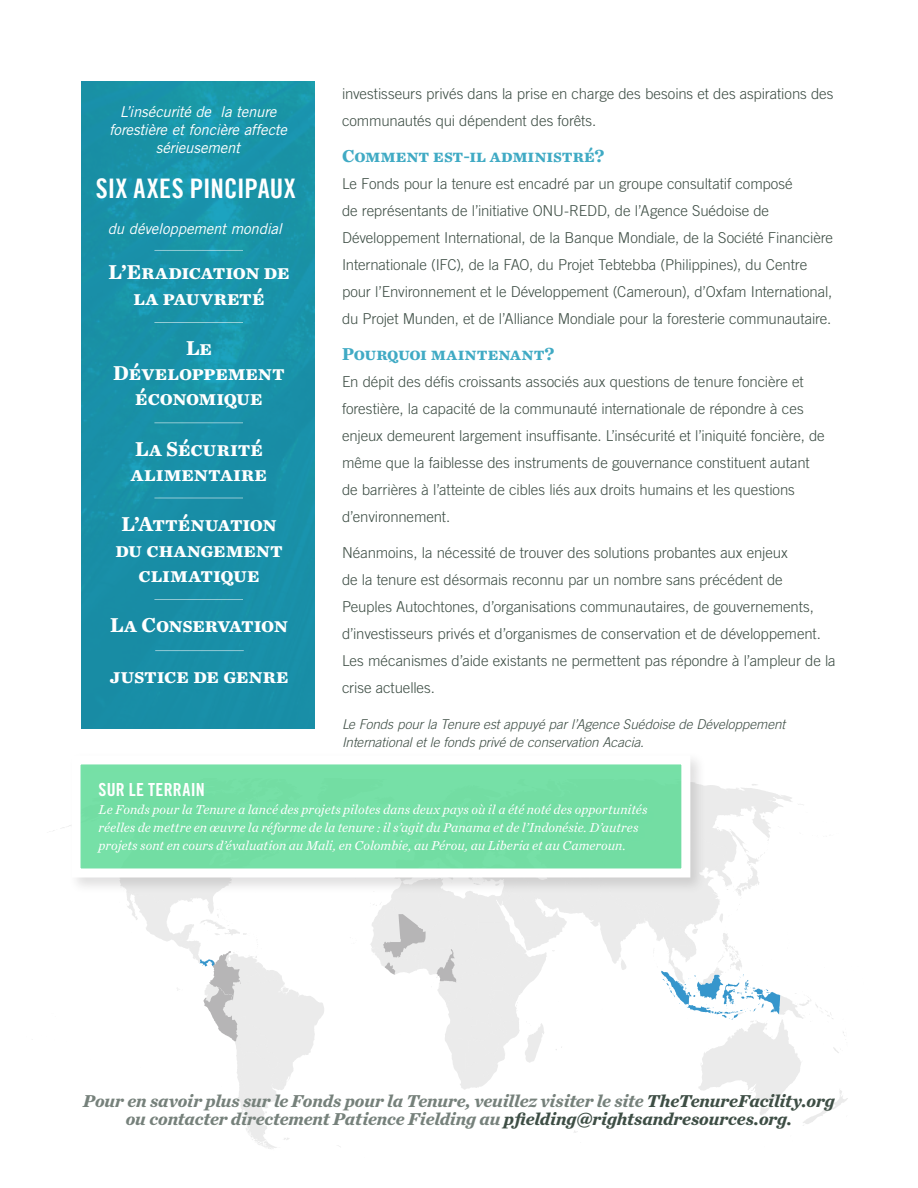
<style>
.page{position:relative;width:918px;height:1188px;background:#fff}
.page>*{position:absolute;margin:0;border:0;box-sizing:border-box;transform-origin:0 0}
.Sidebar_Number{font:27px "Trade Gothic Bold Cond Twenty";color:#fff}
.t1{font:700 21px/25.2px "Chronicle Text G1";letter-spacing:-.005em;color:#fff;text-align:center}
.t2{font:italic 700 18px/18px "Chronicle Text G1";letter-spacing:-.005em;color:#76817b;text-align:center}
.t3{font:700 18px "Chronicle Text G1";color:#40aac4}
.t4{font:18px "Trade Gothic LT Std Bd Cn 20";letter-spacing:.01em;color:#fff}
.Bullets{font:300 15px/27px "Trade Gothic LT Std";letter-spacing:-.01em;color:#3e4e45}
.t5{font:italic 15px/18px "Trade Gothic LT Std";letter-spacing:-.015em;color:#fff;text-align:center}
.t6{font:italic 13.5px/18px "Chronicle Text G1";color:#fff}
.Bullets-2{font:italic 300 13.5px/18px "Trade Gothic LT Std";letter-spacing:-.005em;color:#3e4e45}
.s1{color:#3e4e45}
</style>
<div class="page">
<img style="left:81px;top:81px;width:234px;height:648px">
<svg style="left:53px;top:784px;width:795px;height:365px"></svg>
<div style="left:68px;top:752px;width:639px;height:142px;background:#231f20;opacity:.15"></div>
<div style="left:76px;top:760px;width:610px;height:113px;background:#73dda3"></div>
<div style="left:72px;top:755px;width:618px;height:123px;border:9px solid #fff"></div>
<hr style="left:154px;top:322px;width:89px;height:1px;background:#fff">
<hr style="left:154px;top:250px;width:89px;height:1px;background:#fff">
<hr style="left:154px;top:422px;width:89px;height:1px;background:#fff">
<hr style="left:154px;top:498px;width:89px;height:1px;background:#fff">
<hr style="left:154px;top:599px;width:89px;height:1px;background:#fff">
<hr style="left:155px;top:650px;width:89px;height:1px;background:#fff">
<p class="t5" style="left:109px;top:103px;width:179px">L’insécurité de la tenure forestière et foncière affecte sérieusement</p>
<p class="Sidebar_Number" style="left:96px;top:172px;width:202px">SIX AXES PINCIPAUX</p>
<p class="t5" style="left:108px;top:220px;width:175px">du développement mondial</p>
<h2 class="t1" style="left:109px;top:259px;width:183px">L’Eradication de la pauvreté</h2>
<h2 class="t1" style="left:113px;top:334px;width:173px">Le<br>Développement économique</h2>
<h2 class="t1" style="left:131px;top:435px;width:138px;text-align:left">La Sécurité alimentaire</h2>
<h2 class="t1" style="left:115px;top:511px;width:169px">L’Atténuation du changement climatique</h2>
<h2 class="t1" style="left:110px;top:611px;width:179px">La Conservation</h2>
<h2 class="t1" style="left:109px;top:662px;width:181px">justice de genre</h2>
<p class="Bullets" style="left:342px;top:80px;width:493px">investisseurs privés dans la prise en charge des besoins et des aspirations des communautés qui dépendent des forêts.</p>
<h2 class="t3" style="left:342px;top:141px;width:264px">Comment est-il administré?</h2>
<h2 class="Bullets" style="left:342px;top:170px;width:493px">Le Fonds pour la tenure est encadré par un groupe consultatif composé<br>de représentants de l’initiative ONU-REDD, de l’Agence Suédoise de Développement International, de la Banque Mondiale, de la Société Financière Internationale (IFC), de la FAO, du Projet Tebtebba (Philippines), du Centre pour l’Environnement et le Développement (Cameroun), d’Oxfam International, du Projet Munden, et de l’Alliance Mondiale pour la foresterie communautaire.</h2>
<p class="t3" style="left:342px;top:339px;width:214px">Pourquoi maintenant?</p>
<p class="Bullets" style="left:342px;top:368px;width:484px">En dépit des défis croissants associés aux questions de tenure foncière et forestière, la capacité de la communauté internationale de répondre à ces enjeux demeurent largement insuffisante. L’insécurité et l’iniquité foncière, de même que la faiblesse des instruments de gouvernance constituent autant de barrières à l’atteinte de cibles liés aux droits humains et les questions d’environnement.</p>
<p class="Bullets" style="left:342px;top:539px;width:495px">Néanmoins, la nécessité de trouver des solutions probantes aux enjeux<br>de la tenure est désormais reconnu par un nombre sans précédent de Peuples Autochtones, d’organisations communautaires, de gouvernements, d’investisseurs privés et d’organismes de conservation et de développement.<br>Les mécanismes d’aide existants ne permettent pas répondre à l’ampleur de la crise actuelles.</p>
<p class="Bullets-2" style="left:342px;top:715px;width:445px">Le Fonds pour la Tenure est appuyé par l’Agence Suédoise de Développement<br>International et le fonds privé de conservation Acacia.</p>
<h2 class="t4" style="left:99px;top:779px;width:108px">SUR LE TERRAIN</h2>
<h2 class="t6" style="left:99px;top:800px;width:550px">Le Fonds pour la Tenure a lancé des projets pilotes dans deux pays où il a été noté des opportunités réelles de mettre en œuvre la réforme de la tenure : il s’agit du Panama et de l’Indonésie. D’autres projets sont en cours d’évaluation au Mali, en Colombie, au Pérou, au Liberia et au Cameroun.</h2>
<p class="t2" style="left:83px;top:1091px;width:753px">Pour en savoir plus sur le Fonds pour la Tenure, veuillez visiter le site <span class="s1">TheTenureFacility.org </span>ou contacter directement Patience Fielding au <span class="s1">pfielding@rightsandresources.org.</span></p>
</div>
